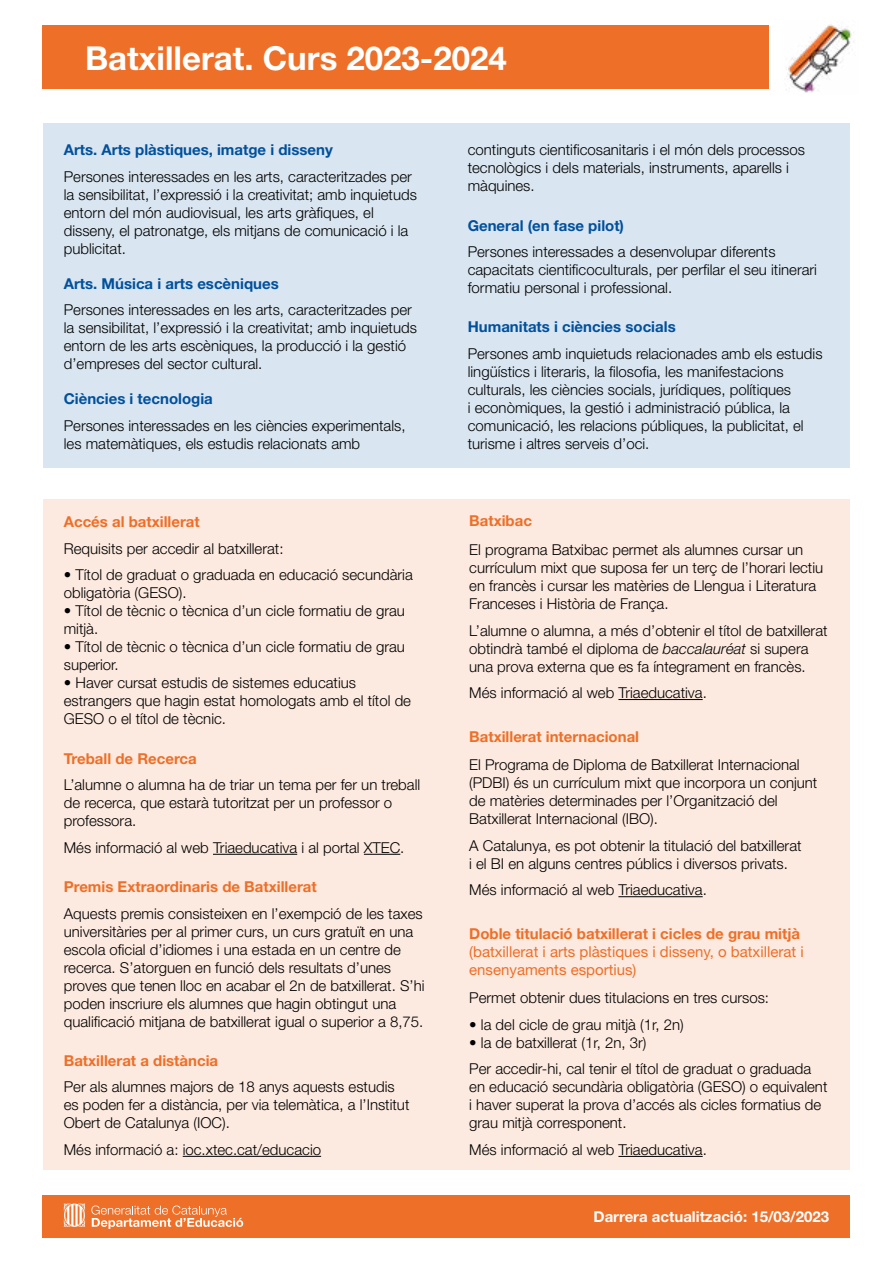
<style>
.page{position:relative;width:893px;height:1263px;background:#fff}
.page>*{position:absolute;margin:0;border:0;box-sizing:border-box;transform-origin:0 0}
.Títol_info{font:700 33px "Helvetica Neue";color:#fff}
.Textos{font:300 15px/18px "Helvetica Neue";color:#000}
.Textos_2{font:300 15px/18px "Helvetica Neue";color:#000}
.Bullets{font:300 15px/18px "Helvetica Neue";color:#000}
.Sub-Textos{font:700 15px "Helvetica Neue";color:#00509c}
.Sub-Textos-2{font:700 15px "Helvetica Neue";color:#ee6f27}
.Sub-Textos-3{font:15px/18px "Helvetica Neue";color:#ee6f27}
.t1{font:700 15px "Helvetica Neue";color:#fff}
.s1{font-style:italic}
.s2{font-weight:700}
</style>
<div class="page">
<div style="left:43px;top:499px;width:807px;height:671px;background:#fce9df"></div>
<div style="left:43px;top:124px;width:807px;height:344px;background:#d9e5f0"></div>
<div style="left:43px;top:1195px;width:807px;height:42px;background:#ee6f27"></div>
<div style="left:43px;top:26px;width:726px;height:63px;background:#ee6f27"></div>
<hr style="left:213px;top:854px;width:84px;height:1px;background:#000">
<hr style="left:364px;top:854px;width:36px;height:1px;background:#000">
<hr style="left:183px;top:1156px;width:138px;height:1px;background:#000">
<hr style="left:618px;top:699px;width:85px;height:1px;background:#000">
<hr style="left:618px;top:896px;width:85px;height:1px;background:#000">
<hr style="left:618px;top:1156px;width:85px;height:1px;background:#000">
<svg style="left:64px;top:1203px;width:21px;height:24px"></svg>
<svg style="left:91px;top:1205px;width:152px;height:24px"></svg>
<img style="left:786px;top:24px;width:68px;height:69px">
<h1 class="Títol_info" style="left:85px;top:38px;width:423px">Batxillerat. Curs 2023-2024</h1>
<h2 class="Sub-Textos" style="left:64px;top:141px;width:271px">Arts. Arts plàstiques, imatge i disseny</h2>
<p class="Textos" style="left:64px;top:167px;width:355px">Persones interessades en les arts, caracteritzades per la sensibilitat, l’expressió i la creativitat; amb inquietuds entorn del món audiovisual, les arts gràfiques, el disseny, el patronatge, els mitjans de comunicació i la publicitat.</p>
<h2 class="Sub-Textos" style="left:64px;top:274px;width:216px">Arts. Música i arts escèniques</h2>
<p class="Textos" style="left:64px;top:301px;width:355px">Persones interessades en les arts, caracteritzades per la sensibilitat, l’expressió i la creativitat; amb inquietuds entorn de les arts escèniques, la producció i la gestió d’empreses del sector cultural.</p>
<h2 class="Sub-Textos" style="left:64px;top:390px;width:151px">Ciències i tecnologia</h2>
<p class="Textos" style="left:64px;top:416px;width:343px">Persones interessades en les ciències experimentals, les matemàtiques, els estudis relacionats amb</p>
<h2 class="Sub-Textos-2" style="left:64px;top:513px;width:138px">Accés al batxillerat</h2>
<p class="Textos_2" style="left:64px;top:539px;width:221px">Requisits per accedir al batxillerat:</p>
<p class="Bullets" style="left:64px;top:566px;width:351px">• Títol de graduat o graduada en educació secundària obligatòria (GESO).</p>
<p class="Bullets" style="left:64px;top:602px;width:343px">• Títol de tècnic o tècnica d’un cicle formatiu de grau mitjà.</p>
<p class="Bullets" style="left:64px;top:638px;width:343px">• Títol de tècnic o tècnica d’un cicle formatiu de grau superior.</p>
<p class="Bullets" style="left:64px;top:674px;width:349px">• Haver cursat estudis de sistemes educatius estrangers que hagin estat homologats amb el títol de<br>GESO o el títol de tècnic.</p>
<h2 class="Sub-Textos-2" style="left:64px;top:749px;width:135px">Treball de Recerca</h2>
<p class="Textos_2" style="left:64px;top:775px;width:358px">L’alumne o alumna ha de triar un tema per fer un treball de recerca, que estarà tutoritzat per un professor o professora.</p>
<p class="Textos" style="left:64px;top:838px;width:342px">Més informació al web Triaeducativa i al portal XTEC.</p>
<h2 class="Sub-Textos-2" style="left:64px;top:877px;width:254px">Premis Extraordinaris de Batxillerat</h2>
<p class="Textos" style="left:64px;top:904px;width:362px">Aquests premis consisteixen en l’exempció de les taxes universitàries per al primer curs, un curs gratuït en una escola oficial d’idiomes i una estada en un centre de recerca. S’atorguen en funció dels resultats d’unes proves que tenen lloc en acabar el 2n de batxillerat. S’hi poden inscriure els alumnes que hagin obtingut una qualificació mitjana de batxillerat igual o superior a 8,75.</p>
<h2 class="Sub-Textos-2" style="left:64px;top:1051px;width:156px">Batxillerat a distància</h2>
<p class="Textos_2" style="left:64px;top:1078px;width:347px">Per als alumnes majors de 18 anys aquests estudis es poden fer a distància, per via telemàtica, a l’Institut<br>Obert de Catalunya (IOC).</p>
<p class="Textos" style="left:64px;top:1140px;width:259px">Més informació a: ioc.xtec.cat/educacio</p>
<p class="Textos" style="left:468px;top:141px;width:339px">continguts cientificosanitaris i el món dels processos tecnològics i dels materials, instruments, aparells i màquines.</p>
<h2 class="Sub-Textos" style="left:468px;top:216px;width:158px">General (en fase pilot)</h2>
<p class="Textos" style="left:468px;top:242px;width:351px">Persones interessades a desenvolupar diferents capacitats cientificoculturals, per perfilar el seu itinerari formatiu personal i professional.</p>
<h2 class="Sub-Textos" style="left:468px;top:318px;width:209px">Humanitats i ciències socials</h2>
<p class="Textos" style="left:468px;top:344px;width:356px">Persones amb inquietuds relacionades amb els estudis lingüístics i literaris, la filosofia, les manifestacions culturals, les ciències socials, jurídiques, polítiques<br>i econòmiques, la gestió i administració pública, la comunicació, les relacions públiques, la publicitat, el turisme i altres serveis d’oci.</p>
<h2 class="Sub-Textos-2" style="left:469px;top:512px;width:64px">Batxibac</h2>
<p class="Textos_2" style="left:469px;top:540px;width:355px">El programa Batxibac permet als alumnes cursar un currículum mixt que suposa fer un terç de l’horari lectiu en francès i cursar les matèries de Llengua i Literatura Franceses i Història de França.</p>
<p class="Textos_2" style="left:469px;top:621px;width:360px">L’alumne o alumna, a més d’obtenir el títol de batxillerat obtindrà també el diploma de <span class="s1">baccalauréat</span> si supera una prova externa que es fa íntegrament en francès.</p>
<p class="Textos" style="left:469px;top:683px;width:239px">Més informació al web Triaeducativa.</p>
<h2 class="Sub-Textos-2" style="left:469px;top:727px;width:171px">Batxillerat internacional</h2>
<p class="Textos_2" style="left:469px;top:755px;width:350px">El Programa de Diploma de Batxillerat Internacional (PDBI) és un currículum mixt que incorpora un conjunt de matèries determinades per l’Organització del Batxillerat Internacional (IBO).</p>
<p class="Textos_2" style="left:469px;top:836px;width:334px">A Catalunya, es pot obtenir la titulació del batxillerat i el BI en alguns centres públics i diversos privats.</p>
<p class="Textos" style="left:469px;top:880px;width:239px">Més informació al web Triaeducativa.</p>
<h2 class="Sub-Textos-3" style="left:469px;top:924px;width:336px"><span class="s2">Doble titulació batxillerat i cicles de grau mitjà </span>(batxillerat i arts plàstiques i disseny, o batxillerat i ensenyaments esportius)</h2>
<p class="Textos_2" style="left:469px;top:989px;width:301px">Permet obtenir dues titulacions en tres cursos:</p>
<p class="Bullets" style="left:469px;top:1015px;width:216px">• la del cicle de grau mitjà (1r, 2n)</p>
<p class="Bullets" style="left:469px;top:1033px;width:179px">• la de batxillerat (1r, 2n, 3r)</p>
<p class="Textos_2" style="left:469px;top:1060px;width:360px">Per accedir-hi, cal tenir el títol de graduat o graduada en educació secundària obligatòria (GESO) o equivalent i haver superat la prova d’accés als cicles formatius de grau mitjà corresponent.</p>
<p class="Textos_2" style="left:469px;top:1140px;width:239px">Més informació al web Triaeducativa.</p>
<p class="t1" style="left:594px;top:1207px;width:237px">Darrera actualització: 15/03/2023</p>
</div>
